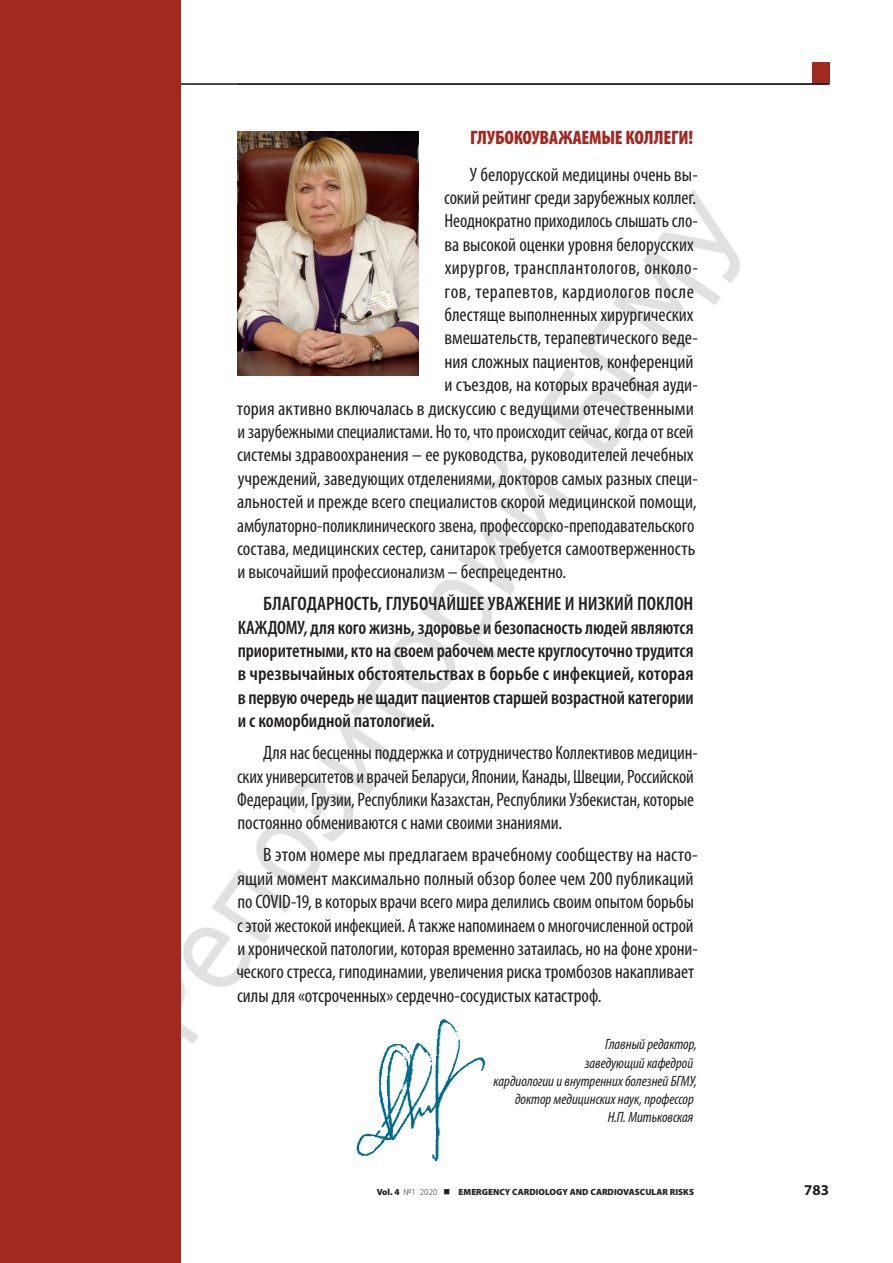
<style>
.page{position:relative;width:893px;height:1263px;background:#fff}
.page>*{position:absolute;margin:0;border:0;box-sizing:border-box;transform-origin:0 0}
.t1{font:condensed 19.5px/23.4px "Myriad Pro";letter-spacing:-.005em;color:#231f20}
.t2{font:condensed 19.5px/23.4px "Myriad Pro";letter-spacing:-.005em;color:#231f20;scale:1.04 1}
.t3{font:600 condensed 19.5px/23.4px "Myriad Pro";letter-spacing:-.005em;color:#231f20;text-align:justify}
.t4{font:condensed 19.5px "Myriad Pro";letter-spacing:.025em;color:#231f20}
.t5{font:900 condensed 19.5px "Myriad Pro";letter-spacing:-.015em;color:#a22922}
.t6{font:italic condensed 15px/18px "Myriad Pro";letter-spacing:-.005em;color:#231f20;text-align:right}
.t7{font:700 15px "Myriad Pro";color:#231f20}
.t8{font:900 9px "Myriad Pro";color:#231f20}
.s1{font-weight:300}
</style>
<div class="page">
<img style="left:181px;top:190px;width:559px;height:854px">
<img style="left:349px;top:1017px;width:140px;height:145px">
<div style="left:812px;top:63px;width:17px;height:21px;background:#a22922"></div>
<hr style="left:0;top:83px;width:829px;height:2px;background:#231f20">
<div style="left:0;top:0;width:181px;height:1263px;background:#a22922"></div>
<img style="left:237px;top:131px;width:182px;height:245px">
<p class="t5" style="left:470px;top:127px;width:224px">ГЛУБОКОУВАЖАЕМЫЕ КОЛЛЕГИ!</p>
<p class="t1" style="left:470px;top:162px;width:229px">У белорусской медицины очень вы-</p>
<p class="t1" style="left:444px;top:186px;width:254px">сокий рейтинг среди зарубежных коллег.</p>
<p class="t1" style="left:445px;top:209px;width:255px">Неоднократно приходилось слышать сло-</p>
<p class="t1" style="left:444px;top:232px;width:251px">ва высокой оценки уровня белорусских</p>
<p class="t4" style="left:445px;top:256px;width:255px">хирургов, трансплантологов, онколо-</p>
<p class="t4" style="left:444px;top:279px;width:251px">гов, терапевтов, кардиологов после</p>
<p class="t1" style="left:444px;top:303px;width:251px">блестяще выполненных хирургических</p>
<p class="t1" style="left:444px;top:326px;width:255px">вмешательств, терапевтического веде-</p>
<p class="t1" style="left:444px;top:349px;width:251px">ния сложных пациентов, конференций</p>
<p class="t1" style="left:444px;top:373px;width:255px">и съездов, на которых врачебная ауди-</p>
<p class="t1" style="left:237px;top:396px;width:458px">тория активно включалась в дискуссию с ведущими отечественными</p>
<p class="t1" style="left:238px;top:420px;width:458px">и зарубежными специалистами. Но то, что происходит сейчас, когда от всей</p>
<p class="t1" style="left:237px;top:443px;width:458px">системы здравоохранения – ее руководства, руководителей лечебных</p>
<p class="t1" style="left:238px;top:466px;width:462px">учреждений, заведующих отделениями, докторов самых разных специ-</p>
<p class="t1" style="left:237px;top:490px;width:461px">альностей и прежде всего специалистов скорой медицинской помощи,</p>
<p class="t1" style="left:237px;top:513px;width:459px">амбулаторно-поликлинического звена, профессорско-преподавательского</p>
<p class="t1" style="left:237px;top:537px;width:460px">состава, медицинских сестер, санитарок требуется самоотверженность</p>
<p class="t1" style="left:238px;top:560px;width:330px">и высочайший профессионализм – беспрецедентно.</p>
<p class="t3" style="left:238px;top:592px;width:458px;text-indent:26px">БЛАГОДАРНОСТЬ, ГЛУБОЧАЙШЕЕ УВАЖЕНИЕ И НИЗКИЙ ПОКЛОН КАЖДОМУ, для кого жизнь, здоровье и безопасность людей являются приоритетными, кто на своем рабочем месте круглосуточно трудится в чрезвычайных обстоятельствах в борьбе с инфекцией, которая в первую очередь не щадит пациентов старшей возрастной категории и с коморбидной патологией.</p>
<p class="t1" style="left:237px;top:741px;width:462px;text-indent:26px">Для нас бесценны поддержка и сотрудничество Коллективов медицин&shy;ских университетов и врачей Беларуси, Японии, Канады, Швеции, Российской Федерации, Грузии, Республики Казахстан, Республики Узбекистан, которые постоянно обмениваются с нами своими знаниями.</p>
<p class="t2" style="left:236px;top:843px;width:445px;text-indent:27px">В этом номере мы предлагаем врачебному сообществу на насто&shy;ящий момент максимально полный обзор более чем 200 публикаций по COVID-19, в которых врачи всего мира делились своим опытом борьбы с этой жестокой инфекцией. А также напоминаем о многочисленной острой и хронической патологии, которая временно затаилась, но на фоне хрони&shy;ческого стресса, гиподинамии, увеличения риска тромбозов накапливает силы для «отсроченных» сердечно-сосудистых катастроф.</p>
<p class="t6" style="left:494px;top:1035px;width:205px">Главный редактор,<br>заведующий кафедрой<br>кардиологии и внутренних болезней БГМУ, доктор медицинских наук, профессор<br>Н.П. Митьковская</p>
<p class="t8" style="left:377px;top:1186px;width:319px">Vol. 4 <span class="s1">№1 2020</span> ■ EMERGENCY CARDIOLOGY AND CARDIOVASCULAR RISKS</p>
<p class="t7" style="left:804px;top:1180px;width:26px">783</p>
</div>
